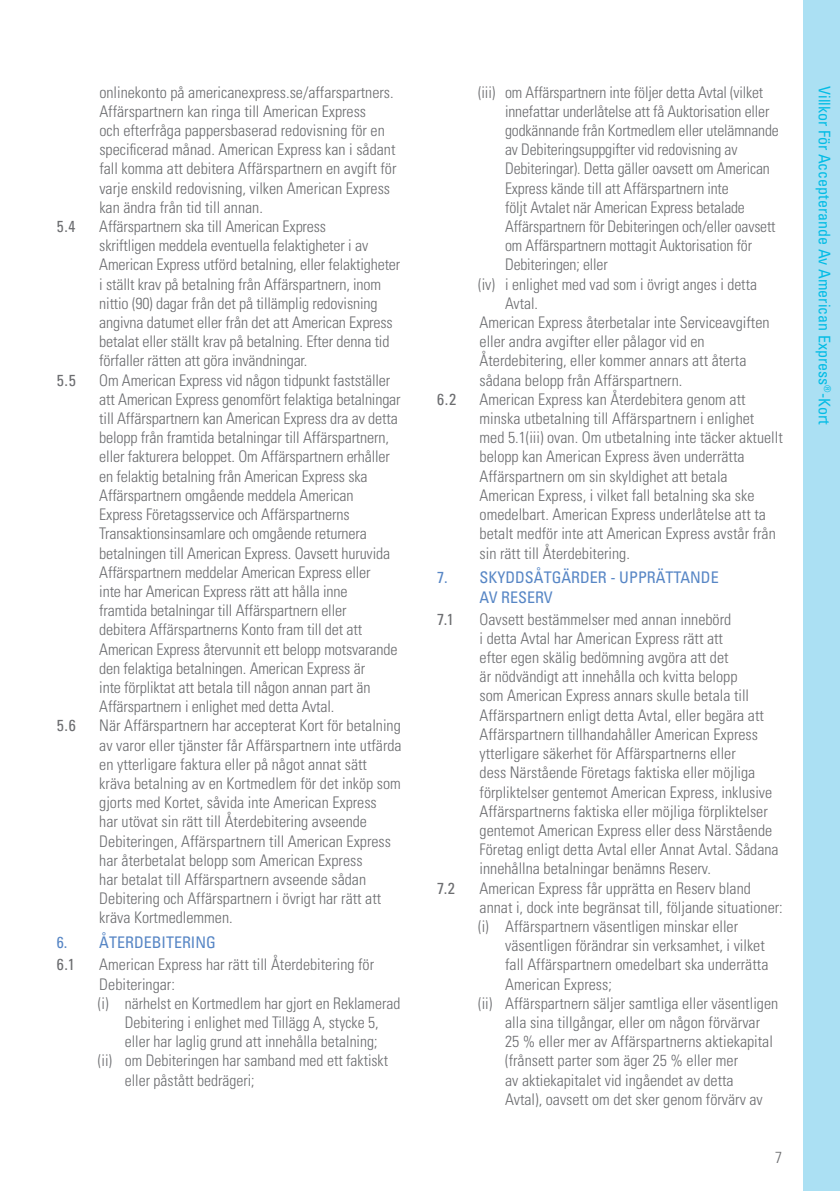
<style>
.page{position:relative;width:840px;height:1191px;background:#fff}
.page>*{position:absolute;margin:0;border:0;box-sizing:border-box;transform-origin:0 0}
.t1{font:300 condensed 16px/19.2px "Univers";color:#6c6d70}
.t2{font:condensed 16px/19.2px "Univers";color:#5786c5}
.t3{font:condensed 16px "Univers";color:#02bce5}
.t4{font:condensed 16px "Univers";color:#6c6d70}
</style>
<div class="page">
<div style="left:803px;top:0;width:36px;height:1191px;background:#abe0f3"></div>
<p class="t1" style="left:99px;top:82px;width:298px">onlinekonto på americanexpress.se/affarspartners.<br>Affärspartnern kan ringa till American Express<br>och efterfråga pappersbaserad redovisning för en specificerad månad. American Express kan i sådant fall komma att debitera Affärspartnern en avgift för varje enskild redovisning, vilken American Express kan ändra från tid till annan.</p>
<p class="t4" style="left:57px;top:216px;width:20px">5.4</p>
<p class="t1" style="left:99px;top:216px;width:302px">Affärspartnern ska till American Express<br>skriftligen meddela eventuella felaktigheter i av American Express utförd betalning, eller felaktigheter i ställt krav på betalning från Affärspartnern, inom nittio (90) dagar från det på tillämplig redovisning angivna datumet eller från det att American Express betalat eller ställt krav på betalning. Efter denna tid förfaller rätten att göra invändningar.</p>
<p class="t4" style="left:57px;top:370px;width:21px">5.5</p>
<p class="t1" style="left:99px;top:370px;width:303px">Om American Express vid någon tidpunkt fastställer att American Express genomfört felaktiga betalningar till Affärspartnern kan American Express dra av detta belopp från framtida betalningar till Affärspartnern, eller fakturera beloppet. Om Affärspartnern erhåller en felaktig betalning från American Express ska Affärspartnern omgående meddela American Express Företagsservice och Affärspartnerns Transaktionsinsamlare och omgående returnera betalningen till American Express. Oavsett huruvida Affärspartnern meddelar American Express eller<br>inte har American Express rätt att hålla inne<br>framtida betalningar till Affärspartnern eller<br>debitera Affärspartnerns Konto fram till det att American Express återvunnit ett belopp motsvarande den felaktiga betalningen. American Express är<br>inte förpliktat att betala till någon annan part än Affärspartnern i enlighet med detta Avtal.</p>
<p class="t4" style="left:57px;top:715px;width:21px">5.6</p>
<p class="t1" style="left:99px;top:716px;width:304px">När Affärspartnern har accepterat Kort för betalning av varor eller tjänster får Affärspartnern inte utfärda en ytterligare faktura eller på något annat sätt kräva betalning av en Kortmedlem för det inköp som gjorts med Kortet, såvida inte American Express<br>har utövat sin rätt till Återdebitering avseende Debiteringen, Affärspartnern till American Express har återbetalat belopp som American Express<br>har betalat till Affärspartnern avseende sådan Debitering och Affärspartnern i övrigt har rätt att kräva Kortmedlemmen.</p>
<p class="t2" style="left:57px;top:932px;width:160px">6. ÅTERDEBITERING</p>
<p class="t4" style="left:57px;top:954px;width:20px">6.1</p>
<p class="t1" style="left:99px;top:955px;width:276px">American Express har rätt till Återdebitering för</p>
<p class="t1" style="left:99px;top:974px;width:77px">Debiteringar:</p>
<p class="t1" style="left:98px;top:993px;width:304px">(i) närhelst en Kortmedlem har gjort en Reklamerad</p>
<p class="t1" style="left:125px;top:1012px;width:255px">Debitering i enlighet med Tillägg A, stycke 5,</p>
<p class="t1" style="left:125px;top:1031px;width:254px">eller har laglig grund att innehålla betalning;</p>
<p class="t1" style="left:98px;top:1051px;width:291px">(ii) om Debiteringen har samband med ett faktiskt</p>
<p class="t1" style="left:125px;top:1070px;width:131px">eller påstått bedrägeri;</p>
<p class="t1" style="left:478px;top:82px;width:286px">(iii) om Affärspartnern inte följer detta Avtal (vilket</p>
<p class="t1" style="left:505px;top:101px;width:265px">innefattar underlåtelse att få Auktorisation eller</p>
<p class="t1" style="left:505px;top:120px;width:275px">godkännande från Kortmedlem eller utelämnande</p>
<p class="t1" style="left:505px;top:140px;width:234px">av Debiteringsuppgifter vid redovisning av</p>
<p class="t1" style="left:505px;top:159px;width:266px">Debiteringar). Detta gäller oavsett om American</p>
<p class="t1" style="left:505px;top:178px;width:225px">Express kände till att Affärspartnern inte</p>
<p class="t1" style="left:505px;top:197px;width:241px">följt Avtalet när American Express betalade</p>
<p class="t1" style="left:505px;top:216px;width:272px">Affärspartnern för Debiteringen och/eller oavsett</p>
<p class="t1" style="left:505px;top:236px;width:248px">om Affärspartnern mottagit Auktorisation för</p>
<p class="t1" style="left:505px;top:255px;width:104px">Debiteringen; eller</p>
<p class="t1" style="left:478px;top:274px;width:280px">(iv) i enlighet med vad som i övrigt anges i detta</p>
<p class="t1" style="left:505px;top:293px;width:34px">Avtal.</p>
<p class="t1" style="left:479px;top:312px;width:291px">American Express återbetalar inte Serviceavgiften</p>
<p class="t1" style="left:479px;top:332px;width:226px">eller andra avgifter eller pålagor vid en</p>
<p class="t1" style="left:479px;top:351px;width:268px">Återdebitering, eller kommer annars att återta</p>
<p class="t1" style="left:479px;top:370px;width:204px">sådana belopp från Affärspartnern.</p>
<p class="t4" style="left:437px;top:389px;width:21px">6.2</p>
<p class="t1" style="left:479px;top:389px;width:304px">American Express kan Återdebitera genom att minska utbetalning till Affärspartnern i enlighet med 5.1(iii) ovan. Om utbetalning inte täcker aktuellt belopp kan American Express även underrätta Affärspartnern om sin skyldighet att betala American Express, i vilket fall betalning ska ske omedelbart. American Express underlåtelse att ta betalt medför inte att American Express avstår från sin rätt till Återdebitering.</p>
<p class="t2" style="left:479px;top:568px;width:240px;text-indent:-43px">7. SKYDDSÅTGÄRDER - UPPRÄTTANDE<br>AV RESERV</p>
<p class="t4" style="left:437px;top:609px;width:18px">7.1</p>
<p class="t1" style="left:479px;top:609px;width:300px">Oavsett bestämmelser med annan innebörd<br>i detta Avtal har American Express rätt att<br>efter egen skälig bedömning avgöra att det<br>är nödvändigt att innehålla och kvitta belopp<br>som American Express annars skulle betala till Affärspartnern enligt detta Avtal, eller begära att Affärspartnern tillhandahåller American Express ytterligare säkerhet för Affärspartnerns eller<br>dess Närstående Företags faktiska eller möjliga förpliktelser gentemot American Express, inklusive Affärspartnerns faktiska eller möjliga förpliktelser gentemot American Express eller dess Närstående Företag enligt detta Avtal eller Annat Avtal. Sådana innehållna betalningar benämns Reserv.</p>
<p class="t4" style="left:437px;top:877px;width:20px">7.2</p>
<p class="t1" style="left:478px;top:878px;width:306px">American Express får upprätta en Reserv bland annat i, dock inte begränsat till, följande situationer: (i) Affärspartnern väsentligen minskar eller</p>
<p class="t1" style="left:505px;top:935px;width:261px">väsentligen förändrar sin verksamhet, i vilket</p>
<p class="t1" style="left:505px;top:955px;width:265px">fall Affärspartnern omedelbart ska underrätta</p>
<p class="t1" style="left:505px;top:974px;width:108px">American Express;</p>
<p class="t1" style="left:478px;top:993px;width:301px">(ii) Affärspartnern säljer samtliga eller väsentligen</p>
<p class="t1" style="left:505px;top:1012px;width:256px">alla sina tillgångar, eller om någon förvärvar</p>
<p class="t1" style="left:505px;top:1031px;width:269px">25 % eller mer av Affärspartnerns aktiekapital</p>
<p class="t1" style="left:505px;top:1051px;width:234px">(frånsett parter som äger 25 % eller mer</p>
<p class="t1" style="left:505px;top:1070px;width:230px">av aktiekapitalet vid ingåendet av detta</p>
<p class="t1" style="left:505px;top:1089px;width:259px">Avtal), oavsett om det sker genom förvärv av</p>
<p class="t1" style="left:774px;top:1147px;width:9px">7</p>
<p class="t3" style="left:834px;top:86px;width:340px;rotate:90deg">Villkor För Accepterande Av American Express<sup>®</sup>-Kort</p>
</div>
